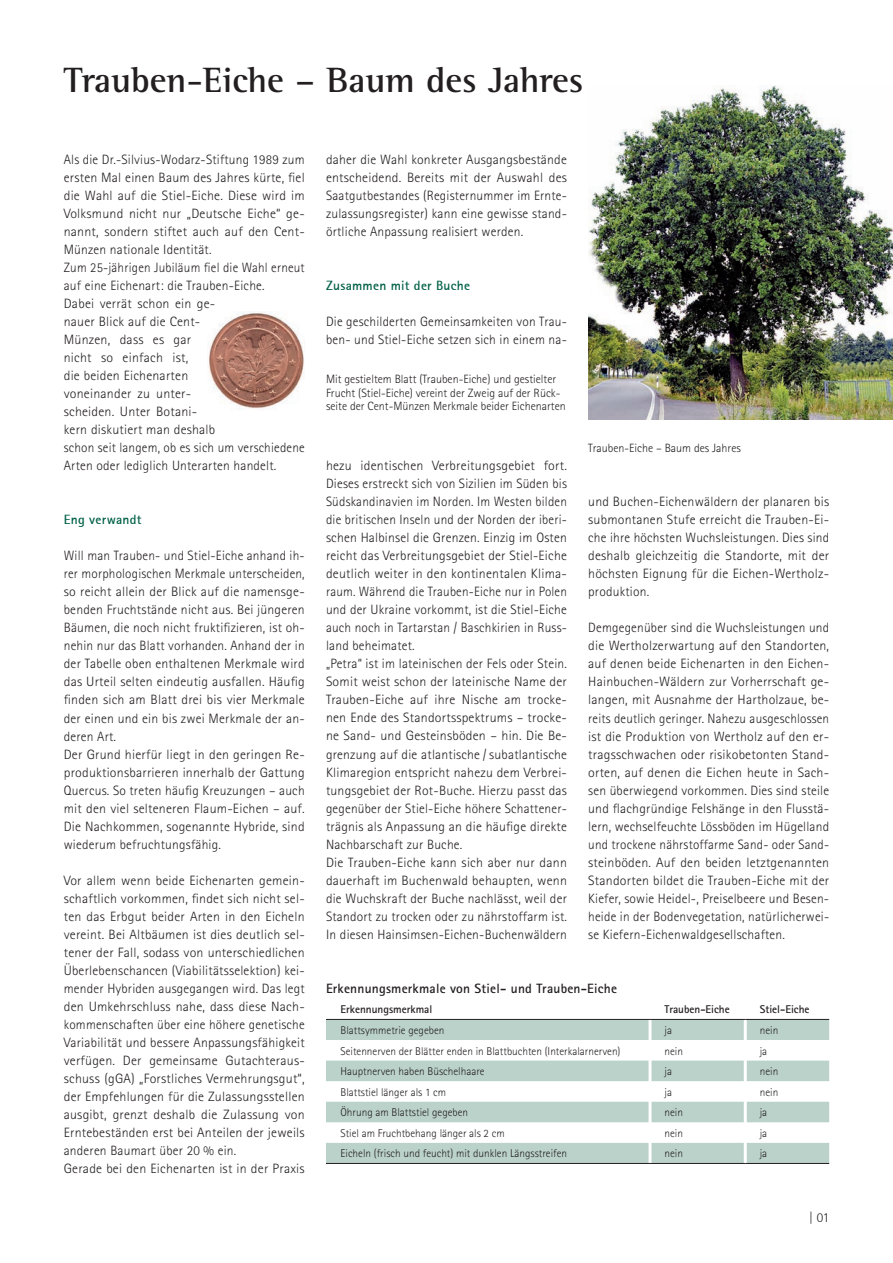
<style>
.page{position:relative;width:893px;height:1263px;background:#fff}
.page>*{position:absolute;margin:0;border:0;box-sizing:border-box;transform-origin:0 0}
.t1{font:700 36px "Rotis Semi Serif";color:#231f20}
.t2{font:300 13.5px/18px "Rotis Sans Serif";letter-spacing:.015em;color:#231f20;text-align:justify}
.kleine_Text-_Tabelle{font:700 13.5px "Rotis Sans Serif";letter-spacing:.015em;color:#231f20}
.t3{font:700 13.5px "Rotis Sans Serif 65";letter-spacing:.02em;color:#006047}
.t4{font:300 13.5px "Rotis Sans Serif 45";color:#231f20}
.Figure{font:300 12px/13.5px "Rotis Sans Serif";color:#231f20}
.Table{font:300 11.25px "Rotis Sans Serif";color:#231f20}
.Table-2{font:700 11.25px "Rotis Sans Serif";color:#231f20}
</style>
<div class="page">
<img style="left:588px;top:85px;width:305px;height:334px">
<img style="left:208px;top:312px;width:96px;height:98px">
<svg style="left:326px;top:1020px;width:503px;height:143px;fill:#bbd2ca"></svg>
<hr style="left:648px;top:1020px;width:3px;height:20px;background:#fff">
<hr style="left:744px;top:1020px;width:3px;height:20px;background:#fff">
<hr style="left:648px;top:1040px;width:3px;height:20px;background:#fff">
<hr style="left:744px;top:1040px;width:3px;height:20px;background:#fff">
<hr style="left:648px;top:1060px;width:3px;height:21px;background:#fff">
<hr style="left:744px;top:1060px;width:3px;height:21px;background:#fff">
<hr style="left:648px;top:1081px;width:3px;height:21px;background:#fff">
<hr style="left:744px;top:1081px;width:3px;height:21px;background:#fff">
<hr style="left:648px;top:1102px;width:3px;height:20px;background:#fff">
<hr style="left:744px;top:1102px;width:3px;height:20px;background:#fff">
<hr style="left:648px;top:1122px;width:3px;height:21px;background:#fff">
<hr style="left:744px;top:1122px;width:3px;height:21px;background:#fff">
<hr style="left:648px;top:1143px;width:3px;height:20px;background:#fff">
<hr style="left:744px;top:1143px;width:3px;height:20px;background:#fff">
<hr style="left:326px;top:1019px;width:324px;height:1px;background:#231f20">
<hr style="left:650px;top:1019px;width:95px;height:1px;background:#231f20">
<hr style="left:745px;top:1019px;width:84px;height:1px;background:#231f20">
<hr style="left:326px;top:1163px;width:324px;height:1px;background:#231f20">
<hr style="left:650px;top:1163px;width:95px;height:1px;background:#231f20">
<hr style="left:745px;top:1163px;width:84px;height:1px;background:#231f20">
<p class="t1" style="left:64px;top:59px;width:521px">Trauben-Eiche – Baum des Jahres</p>
<p class="t2" style="left:64px;top:151px;width:242px">Als die Dr.-Silvius-Wodarz-Stiftung 1989 zum ersten Mal einen Baum des Jahres kürte, fiel die Wahl auf die Stiel-Eiche. Diese wird im Volksmund nicht nur „Deutsche Eiche“ ge&shy;nannt, sondern stiftet auch auf den Cent-Münzen nationale Identität.</p>
<p class="t2" style="left:64px;top:259px;width:242px">Zum 25-jährigen Jubiläum fiel die Wahl erneut auf eine Eichenart: die Trauben-Eiche.</p>
<p class="t2" style="left:64px;top:295px;width:242px;text-align:left">Dabei verrät schon ein ge-<br>nauer Blick auf die Cent-<br>Münzen, dass es gar<br>nicht so einfach ist,<br>die beiden Eichenarten<br>voneinander zu unter-<br>scheiden. Unter Botani-<br>kern diskutiert man deshalb<br>schon seit langem, ob es sich um verschiedene<br>Arten oder lediglich Unterarten handelt.</p>
<h2 class="t3" style="left:64px;top:511px;width:79px">Eng verwandt</h2>
<p class="t2" style="left:64px;top:547px;width:242px">Will man Trauben- und Stiel-Eiche anhand ih&shy;rer morphologischen Merkmale unterscheiden, so reicht allein der Blick auf die namensge&shy;benden Fruchtstände nicht aus. Bei jüngeren Bäumen, die noch nicht fruktifizieren, ist oh&shy;nehin nur das Blatt vorhanden. Anhand der in der Tabelle oben enthaltenen Merkmale wird das Urteil selten eindeutig ausfallen. Häufig finden sich am Blatt drei bis vier Merkmale der einen und ein bis zwei Merkmale der an&shy;deren Art.</p>
<p class="t2" style="left:64px;top:745px;width:242px">Der Grund hierfür liegt in den geringen Re&shy;produktionsbarrieren innerhalb der Gattung Quercus. So treten häufig Kreuzungen – auch mit den viel selteneren Flaum-Eichen – auf.<br>Die Nachkommen, sogenannte Hybride, sind wiederum befruchtungsfähig.</p>
<p class="t2" style="left:64px;top:871px;width:242px">Vor allem wenn beide Eichenarten gemein&shy;schaftlich vorkommen, findet sich nicht sel&shy;ten das Erbgut beider Arten in den Eicheln vereint. Bei Altbäumen ist dies deutlich sel&shy;tener der Fall, sodass von unterschiedlichen Überlebenschancen (Viabilitätsselektion) kei&shy;mender Hybriden ausgegangen wird. Das legt den Umkehrschluss nahe, dass diese Nach&shy;kommenschaften über eine höhere genetische Variabilität und bessere Anpassungsfähigkeit verfügen. Der gemeinsame Gutachteraus&shy;schuss (gGA) „Forstliches Vermehrungsgut“, der Empfehlungen für die Zulassungsstellen ausgibt, grenzt deshalb die Zulassung von Erntebeständen erst bei Anteilen der jeweils anderen Baumart über 20 % ein.</p>
<p class="t2" style="left:64px;top:1159px;width:242px">Gerade bei den Eichenarten ist in der Praxis</p>
<p class="t2" style="left:326px;top:151px;width:242px">daher die Wahl konkreter Ausgangsbestände entscheidend. Bereits mit der Auswahl des Saatgutbestandes (Registernummer im Ernte&shy;zulassungsregister) kann eine gewisse stand&shy;örtliche Anpassung realisiert werden.</p>
<h2 class="t3" style="left:326px;top:277px;width:146px">Zusammen mit der Buche</h2>
<p class="t2" style="left:326px;top:313px;width:242px">Die geschilderten Gemeinsamkeiten von Trau&shy;ben- und Stiel-Eiche setzen sich in einem na-</p>
<p class="Figure" style="left:326px;top:372px;width:241px">Mit gestieltem Blatt (Trauben-Eiche) und gestielter<br>Frucht (Stiel-Eiche) vereint der Zweig auf der Rück&shy;seite der Cent-Münzen Merkmale beider Eichenarten</p>
<p class="t2" style="left:326px;top:457px;width:242px">hezu identischen Verbreitungsgebiet fort.<br>Dieses erstreckt sich von Sizilien im Süden bis Südskandinavien im Norden. Im Westen bilden die britischen Inseln und der Norden der iberi&shy;schen Halbinsel die Grenzen. Einzig im Osten reicht das Verbreitungsgebiet der Stiel-Eiche deutlich weiter in den kontinentalen Klima&shy;raum. Während die Trauben-Eiche nur in Polen und der Ukraine vorkommt, ist die Stiel-Eiche auch noch in Tartarstan / Baschkirien in Russ&shy;land beheimatet.</p>
<p class="t2" style="left:326px;top:655px;width:242px">„Petra“ ist im lateinischen der Fels oder Stein.<br>Somit weist schon der lateinische Name der Trauben-Eiche auf ihre Nische am trocke&shy;nen Ende des Standortsspektrums – trocke&shy;ne Sand- und Gesteinsböden – hin. Die Be&shy;grenzung auf die atlantische / subatlantische Klimaregion entspricht nahezu dem Verbrei&shy;tungsgebiet der Rot-Buche. Hierzu passt das gegenüber der Stiel-Eiche höhere Schattener&shy;trägnis als Anpassung an die häufige direkte Nachbarschaft zur Buche.</p>
<p class="t2" style="left:326px;top:853px;width:242px">Die Trauben-Eiche kann sich aber nur dann dauerhaft im Buchenwald behaupten, wenn die Wuchskraft der Buche nachlässt, weil der Standort zu trocken oder zu nährstoffarm ist.<br>In diesen Hainsimsen-Eichen-Buchenwäldern</p>
<p class="Figure" style="left:588px;top:442px;width:154px">Trauben-Eiche – Baum des Jahres</p>
<p class="t2" style="left:588px;top:493px;width:242px">und Buchen-Eichenwäldern der planaren bis submontanen Stufe erreicht die Trauben-Ei&shy;che ihre höchsten Wuchsleistungen. Dies sind deshalb gleichzeitig die Standorte, mit der höchsten Eignung für die Eichen-Wertholz&shy;produktion.</p>
<p class="t2" style="left:588px;top:619px;width:242px">Demgegenüber sind die Wuchsleistungen und die Wertholzerwartung auf den Standorten, auf denen beide Eichenarten in den Eichen-Hainbuchen-Wäldern zur Vorherrschaft ge&shy;langen, mit Ausnahme der Hartholzaue, be&shy;reits deutlich geringer. Nahezu ausgeschlossen ist die Produktion von Wertholz auf den er&shy;tragsschwachen oder risikobetonten Stand&shy;orten, auf denen die Eichen heute in Sach&shy;sen überwiegend vorkommen. Dies sind steile und flachgründige Felshänge in den Flusstä&shy;lern, wechselfeuchte Lössböden im Hügelland und trockene nährstoffarme Sand- oder Sand&shy;steinböden. Auf den beiden letztgenannten Standorten bildet die Trauben-Eiche mit der Kiefer, sowie Heidel-, Preiselbeere und Besen&shy;heide in der Bodenvegetation, natürlicherwei&shy;se Kiefern-Eichenwaldgesellschaften.</p>
<p class="kleine_Text-_Tabelle" style="left:326px;top:979px;width:293px">Erkennungsmerkmale von Stiel- und Trauben-Eiche</p>
<p class="Table-2" style="left:340px;top:1002px;width:93px">Erkennungsmerkmal</p>
<p class="Table-2" style="left:664px;top:1002px;width:67px">Trauben-Eiche</p>
<p class="Table-2" style="left:760px;top:1002px;width:51px">Stiel-Eiche</p>
<p class="Table" style="left:340px;top:1024px;width:105px">Blattsymmetrie gegeben</p>
<p class="Table" style="left:664px;top:1024px;width:9px">ja</p>
<p class="Table" style="left:760px;top:1024px;width:20px">nein</p>
<p class="Table" style="left:340px;top:1044px;width:282px">Seitennerven der Blätter enden in Blattbuchten (Interkalarnerven)</p>
<p class="Table" style="left:664px;top:1044px;width:20px">nein</p>
<p class="Table" style="left:760px;top:1044px;width:9px">ja</p>
<p class="Table" style="left:340px;top:1065px;width:146px">Hauptnerven haben Büschelhaare</p>
<p class="Table" style="left:664px;top:1065px;width:9px">ja</p>
<p class="Table" style="left:760px;top:1065px;width:20px">nein</p>
<p class="Table" style="left:340px;top:1085px;width:107px">Blattstiel länger als 1 cm</p>
<p class="Table" style="left:664px;top:1085px;width:9px">ja</p>
<p class="Table" style="left:760px;top:1085px;width:20px">nein</p>
<p class="Table" style="left:340px;top:1106px;width:129px">Öhrung am Blattstiel gegeben</p>
<p class="Table" style="left:664px;top:1106px;width:20px">nein</p>
<p class="Table" style="left:760px;top:1106px;width:9px">ja</p>
<p class="Table" style="left:340px;top:1127px;width:166px">Stiel am Fruchtbehang länger als 2 cm</p>
<p class="Table" style="left:664px;top:1127px;width:20px">nein</p>
<p class="Table" style="left:760px;top:1127px;width:9px">ja</p>
<p class="Table" style="left:340px;top:1147px;width:228px">Eicheln (frisch und feucht) mit dunklen Längsstreifen</p>
<p class="Table" style="left:664px;top:1147px;width:20px">nein</p>
<p class="Table" style="left:760px;top:1147px;width:9px">ja</p>
<p class="t4" style="left:809px;top:1209px;width:22px">| 01</p>
</div>
